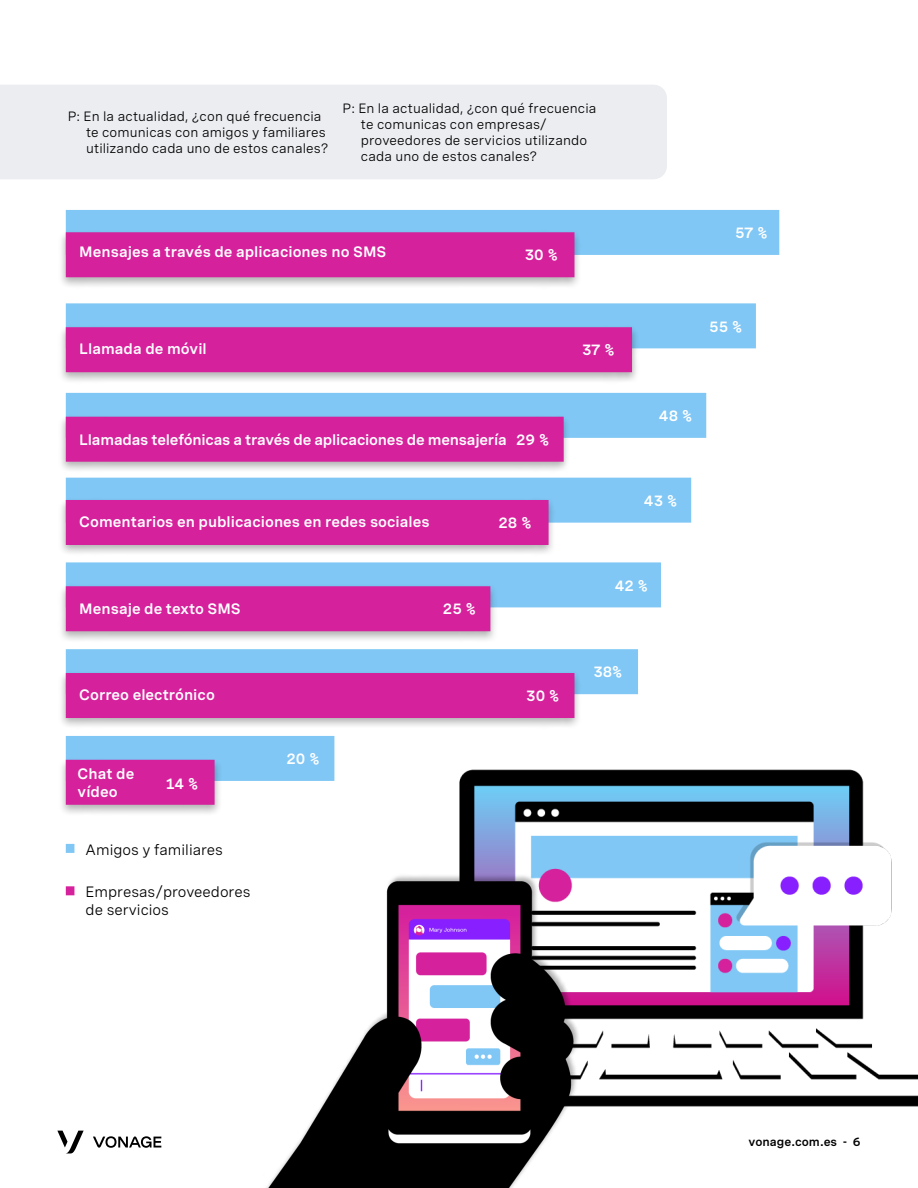
<style>
.page{position:relative;width:918px;height:1188px;background:#fff}
.page>*{position:absolute;margin:0;border:0;box-sizing:border-box;transform-origin:0 0}
.t1{font:600 15px/18px "Spezia";color:#fff}
.t2{font:15px/18px "Spezia";color:#000}
.t3{font:600 15px "Spezia Semi Mono";color:#fff}
._01-Body_12pt{font:13.5px/16.2px "Spezia";letter-spacing:.01em;color:#000}
.t4{font:600 12px "Spezia";color:#000}
</style>
<div class="page">
<div style="left:0;top:85px;width:667px;height:94px;background:#ecedf1"></div>
<img style="left:334px;top:736px;width:584px;height:371px">
<img style="left:266px;top:815px;width:375px;height:373px">
<svg style="left:57px;top:1131px;width:27px;height:22px"></svg>
<svg style="left:93px;top:1136px;width:68px;height:12px"></svg>
<div style="left:66px;top:844px;width:8px;height:9px;background:#80c7f5"></div>
<div style="left:66px;top:886px;width:8px;height:9px;background:#d6219c"></div>
<div style="left:66px;top:210px;width:713px;height:45px;background:#80c7f5"></div>
<div style="left:58px;top:229px;width:524px;height:60px;background:#000;opacity:.3"></div>
<div style="left:66px;top:232px;width:508px;height:45px;background:#d6219c"></div>
<div style="left:66px;top:303px;width:690px;height:45px;background:#80c7f5"></div>
<div style="left:58px;top:324px;width:582px;height:60px;background:#000;opacity:.3"></div>
<div style="left:66px;top:327px;width:566px;height:45px;background:#d6219c"></div>
<div style="left:66px;top:393px;width:640px;height:45px;background:#80c7f5"></div>
<div style="left:58px;top:413px;width:513px;height:61px;background:#000;opacity:.3"></div>
<div style="left:66px;top:417px;width:498px;height:45px;background:#d6219c"></div>
<div style="left:66px;top:478px;width:625px;height:45px;background:#80c7f5"></div>
<div style="left:58px;top:497px;width:498px;height:60px;background:#000;opacity:.3"></div>
<div style="left:66px;top:500px;width:483px;height:45px;background:#d6219c"></div>
<div style="left:66px;top:562px;width:595px;height:45px;background:#80c7f5"></div>
<div style="left:58px;top:583px;width:440px;height:60px;background:#000;opacity:.3"></div>
<div style="left:66px;top:586px;width:424px;height:45px;background:#d6219c"></div>
<div style="left:66px;top:649px;width:572px;height:45px;background:#80c7f5"></div>
<div style="left:58px;top:670px;width:524px;height:60px;background:#000;opacity:.3"></div>
<div style="left:66px;top:673px;width:508px;height:45px;background:#d6219c"></div>
<div style="left:66px;top:736px;width:268px;height:45px;background:#80c7f5"></div>
<div style="left:58px;top:756px;width:164px;height:61px;background:#000;opacity:.3"></div>
<div style="left:66px;top:760px;width:149px;height:45px;background:#d6219c"></div>
<p class="_01-Body_12pt" style="left:86px;top:107px;width:244px;text-indent:-18px">P: En la actualidad, ¿con qué frecuencia te comunicas con amigos y familiares utilizando cada uno de estos canales?</p>
<p class="_01-Body_12pt" style="left:361px;top:99px;width:237px;text-indent:-18px">P: En la actualidad, ¿con qué frecuencia te comunicas con empresas/ proveedores de servicios utilizando cada uno de estos canales?</p>
<p class="t1" style="left:79px;top:242px;width:309px">Mensajes a través de aplicaciones no SMS</p>
<p class="t3" style="left:525px;top:243px;width:34px">30 %</p>
<p class="t3" style="left:735px;top:221px;width:34px">57 %</p>
<p class="t1" style="left:79px;top:339px;width:129px">Llamada de móvil</p>
<p class="t3" style="left:582px;top:339px;width:34px">37 %</p>
<p class="t3" style="left:709px;top:315px;width:34px">55 %</p>
<p class="t1" style="left:79px;top:430px;width:429px">Llamadas telefónicas a través de aplicaciones de mensajería</p>
<p class="t3" style="left:516px;top:428px;width:34px">29 %</p>
<p class="t1" style="left:79px;top:511px;width:352px">Comentarios en publicaciones en redes sociales</p>
<p class="t3" style="left:498px;top:512px;width:34px">28 %</p>
<p class="t1" style="left:79px;top:598px;width:163px">Mensaje de texto SMS</p>
<p class="t3" style="left:443px;top:598px;width:34px">25 %</p>
<p class="t1" style="left:79px;top:684px;width:137px">Correo electrónico</p>
<p class="t3" style="left:526px;top:685px;width:34px">30 %</p>
<p class="t1" style="left:78px;top:764px;width:58px">Chat de vídeo</p>
<p class="t3" style="left:166px;top:772px;width:33px">14 %</p>
<p class="t2" style="left:86px;top:840px;width:139px">Amigos y familiares</p>
<p class="t2" style="left:86px;top:882px;width:166px">Empresas/proveedores de servicios</p>
<p class="t3" style="left:286px;top:747px;width:34px">20 %</p>
<p class="t3" style="left:659px;top:404px;width:35px">48 %</p>
<p class="t3" style="left:644px;top:489px;width:35px">43 %</p>
<p class="t3" style="left:615px;top:574px;width:35px">42 %</p>
<p class="t3" style="left:593px;top:661px;width:30px">38%</p>
<p class="t4" style="left:749px;top:1132px;width:114px">vonage.com.es - 6</p>
</div>
